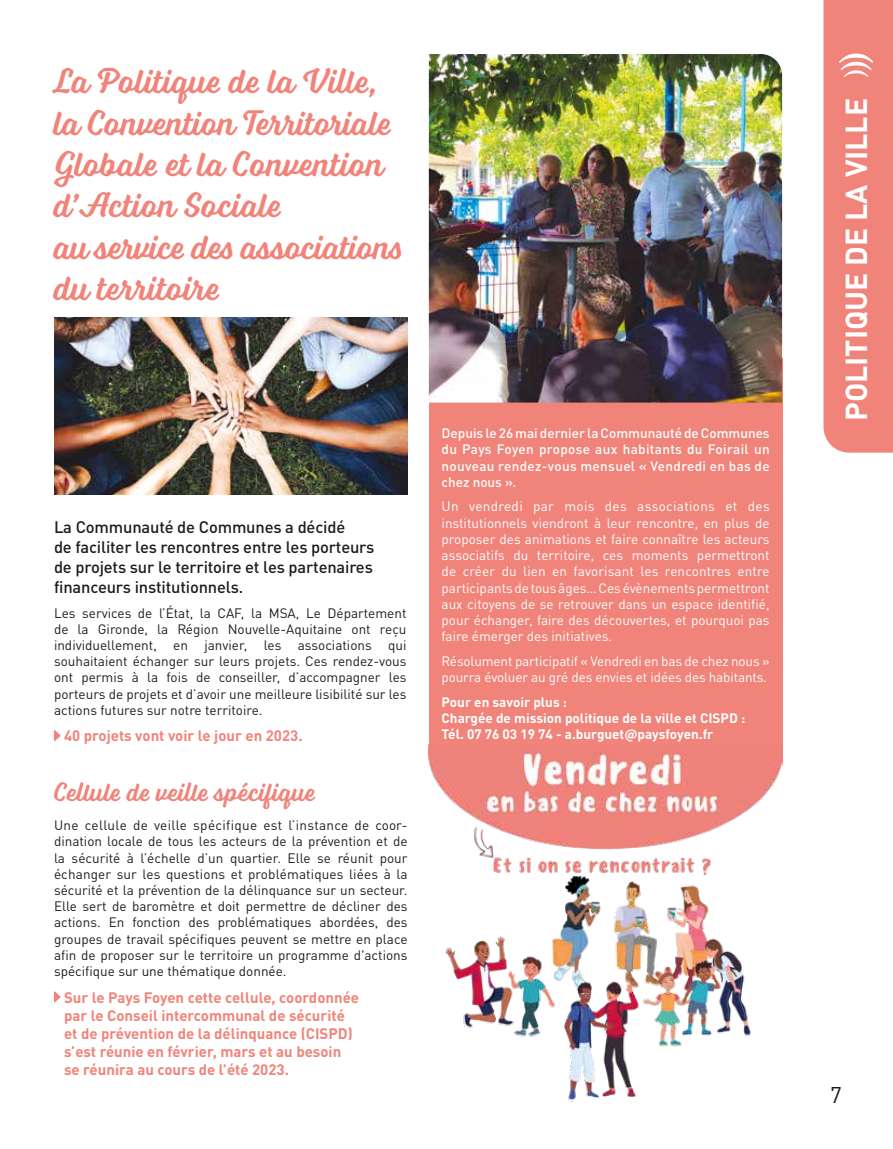
<style>
.page{position:relative;width:893px;height:1149px;background:#fff}
.page>*{position:absolute;margin:0;border:0;box-sizing:border-box;transform-origin:0 0}
.t1{font:36px/41.4px "Voltage";color:#f0847a}
.t2{font:700 30px "DINOT";color:#fff}
.t3{font:27px "Voltage";color:#f0847a}
.t4{font:22.5px "DINOT";color:#1d1d1b}
.t5{font:500 16.5px/19.8px "DINOT";letter-spacing:-.01em;color:#1d1d1b}
.t6{font:700 15px/18px "DINOT";color:#f0847a}
.t7{font:13.5px/16.2px "DINOT";color:#1d1d1b;text-align:justify}
.t8{font:13.5px/16.2px "DINOT";letter-spacing:-.01em;color:#fff;text-align:justify}
.t9{font:500 13.5px/16.2px "DINOT";letter-spacing:.025em;color:#fff;text-align:justify}
.t10{font:700 13.5px/16.2px "DINOT";color:#fff}
</style>
<div class="page">
<div style="left:429px;top:358px;width:353px;height:393px;background:#f0847a"></div>
<img style="left:429px;top:54px;width:353px;height:348px">
<svg style="left:823px;top:0;width:70px;height:452px;background:#f08c82"></svg>
<svg style="left:54px;top:730px;width:7px;height:11px"></svg>
<img style="left:428px;top:744px;width:354px;height:358px">
<svg style="left:54px;top:991px;width:7px;height:11px"></svg>
<img style="left:54px;top:318px;width:354px;height:176px">
<h1 class="t1" style="left:54px;top:60px;width:351px">La Politique de la Ville, la Convention Territoriale<br>Globale et la Convention d’Action Sociale<br>au service des associations du territoire</h1>
<p class="t5" style="left:54px;top:517px;width:322px">La Communauté de Communes a décidé<br>de faciliter les rencontres entre les porteurs de projets sur le territoire et les partenaires financeurs institutionnels.</p>
<p class="t7" style="left:54px;top:604px;width:354px">Les services de l’État, la CAF, la MSA, Le Département de la Gironde, la Région Nouvelle-Aquitaine ont reçu individuellement, en janvier, les associations qui souhaitaient échanger sur leurs projets. Ces rendez-vous ont permis à la fois de conseiller, d’accompagner les porteurs de projets et d’avoir une meilleure lisibilité sur les actions futures sur notre territoire.</p>
<p class="t6" style="left:64px;top:726px;width:240px">40 projets vont voir le jour en 2023.</p>
<h3 class="t3" style="left:54px;top:775px;width:263px">Cellule de veille spécifique</h3>
<p class="t7" style="left:54px;top:816px;width:355px;text-align:left">Une cellule de veille spécifique est l’instance de coor&shy;dination locale de tous les acteurs de la prévention et de la sécurité à l’échelle d’un quartier. Elle se réunit pour échanger sur les questions et problématiques liées à la sécurité et la prévention de la délinquance sur un secteur.<br>Elle sert de baromètre et doit permettre de décliner des actions. En fonction des problématiques abordées, des groupes de travail spécifiques peuvent se mettre en place afin de proposer sur le territoire un programme d'actions spécifique sur une thématique donnée.</p>
<p class="t6" style="left:64px;top:987px;width:297px">Sur le Pays Foyen cette cellule, coordonnée par le Conseil intercommunal de sécurité et de prévention de la délinquance (CISPD) s’est réunie en février, mars et au besoin se réunira au cours de l’été 2023.</p>
<p class="t9" style="left:442px;top:424px;width:330px">Depuis le 26 mai dernier la Communauté de Communes du Pays Foyen propose aux habitants du Foirail un nouveau rendez-vous mensuel « Vendredi en bas de chez nous ».</p>
<p class="t8" style="left:442px;top:498px;width:330px">Un vendredi par mois des associations et des institutionnels viendront à leur rencontre, en plus de proposer des animations et faire connaître les acteurs associatifs du territoire, ces moments permettront de créer du lien en favorisant les rencontres entre participants de tous âges… Ces évènements permettront aux citoyens de se retrouver dans un espace identifié, pour échanger, faire des découvertes, et pourquoi pas faire émerger des initiatives.</p>
<p class="t8" style="left:442px;top:652px;width:330px">Résolument participatif « Vendredi en bas de chez nous » pourra évoluer au gré des envies et idées des habitants.</p>
<p class="t10" style="left:442px;top:693px;width:305px">Pour en savoir plus :<br>Chargée de mission politique de la ville et CISPD :<br>Tél. 07 76 03 19 74 - a.burguet@paysfoyen.fr</p>
<h2 class="t2" style="left:837px;top:421px;width:324px;rotate:-90deg">POLITIQUE DE LA VILLE</h2>
<h3 class="t4" style="left:830px;top:1080px;width:13px">7</h3>
</div>
